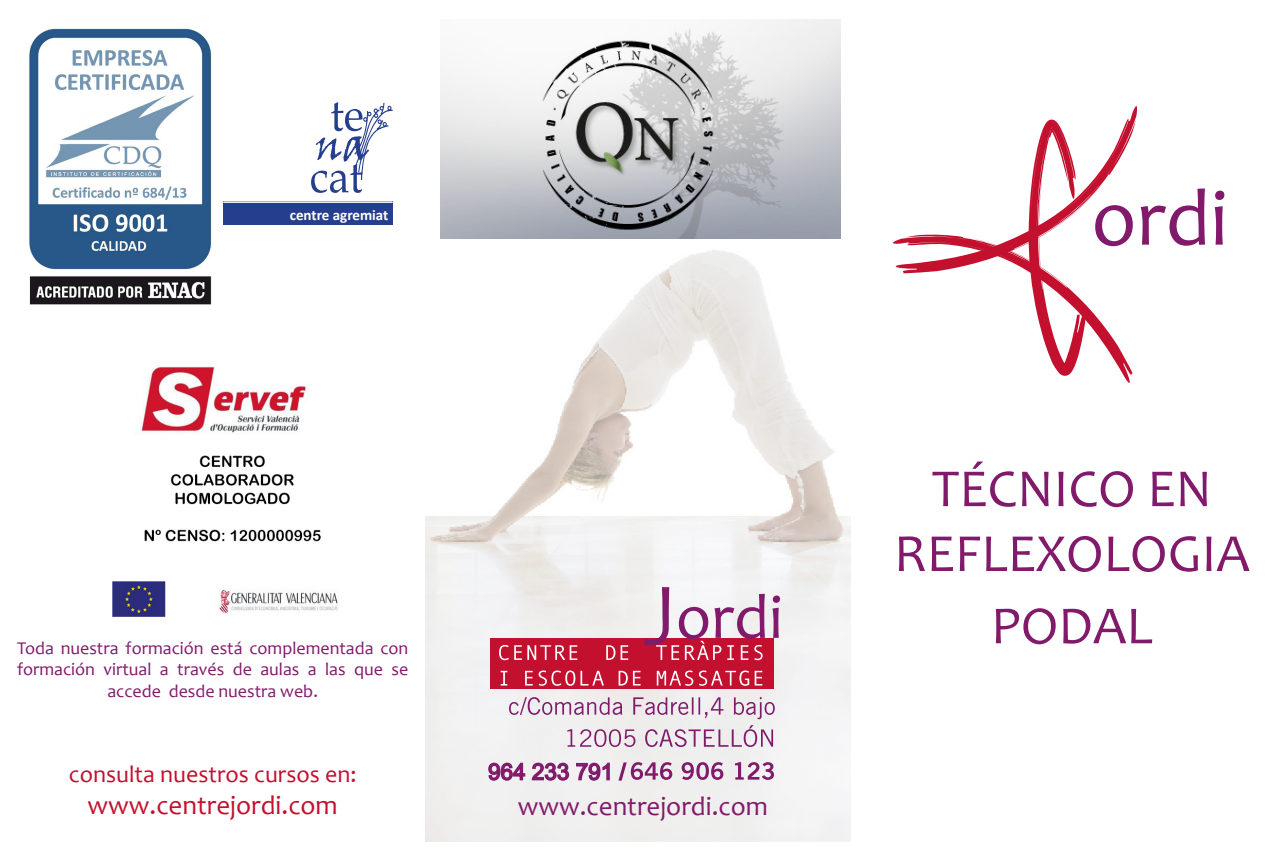
<style>
.page{position:relative;width:1276px;height:851px;background:#fff}
.page>*{position:absolute;margin:0;border:0;box-sizing:border-box;transform-origin:0 0}
.t1{font:81.3px "Candara";color:#821a6b}
.t2{font:54px "Candara";color:#821a6b}
.t3{font:27px "Candara";color:#821a6b}
.t4{font:27px "Candara";color:#c3102f}
.t5{font:24px "Candara";color:#c3102f}
.t6{font:22.5px "Arial";color:#821a6b}
.t7{font:18px/21.6px "Candara";color:#821a6b;text-align:center}
.tríptic_referencies{font:700 15px "Calibri";color:#fff}
</style>
<div class="page">
<img style="left:425px;top:174px;width:425px;height:667px">
<div style="left:491px;top:637px;width:283px;height:51px;background:#c3102f"></div>
<svg style="left:501px;top:670px;width:261px;height:15px"></svg>
<svg style="left:509px;top:697px;width:266px;height:22px"></svg>
<svg style="left:567px;top:725px;width:206px;height:21px"></svg>
<svg style="left:499px;top:587px;width:281px;height:73px"></svg>
<svg style="left:893px;top:106px;width:244px;height:277px"></svg>
<svg style="left:487px;top:761px;width:123px;height:20px"></svg>
<svg style="left:617px;top:761px;width:157px;height:20px"></svg>
<img style="left:441px;top:19px;width:399px;height:219px">
<img style="left:29px;top:28px;width:183px;height:277px">
<div style="left:223px;top:201px;width:170px;height:24px;background:#253f8e"></div>
<hr style="left:223px;top:201px;width:170px;height:2px;background:#fff">
<svg style="left:311px;top:102px;width:82px;height:91px"></svg>
<img style="left:112px;top:362px;width:226px;height:255px">
<p class="tríptic_referencies" style="left:290px;top:205px;width:100px">centre agremiat</p>
<p class="t7" style="left:17px;top:637px;width:393px">Toda nuestra formación está complementada con formación virtual a través de aulas a las que se accede desde nuestra web.</p>
<p class="t5" style="left:69px;top:758px;width:289px">consulta nuestros cursos en:</p>
<p class="t6" style="left:488px;top:756px;width:139px">964 233 791 /</p>
<p class="t4" style="left:88px;top:788px;width:252px">www.centrejordi.com</p>
<p class="t3" style="left:518px;top:788px;width:252px">www.centrejordi.com</p>
<p class="t1" style="left:1091px;top:167px;width:138px">ordi</p>
<p class="t2" style="left:932px;top:454px;width:281px">TÉCNICO EN</p>
<p class="t2" style="left:894px;top:519px;width:357px">REFLEXOLOGIA</p>
<p class="t2" style="left:991px;top:591px;width:163px">PODAL</p>
</div>
